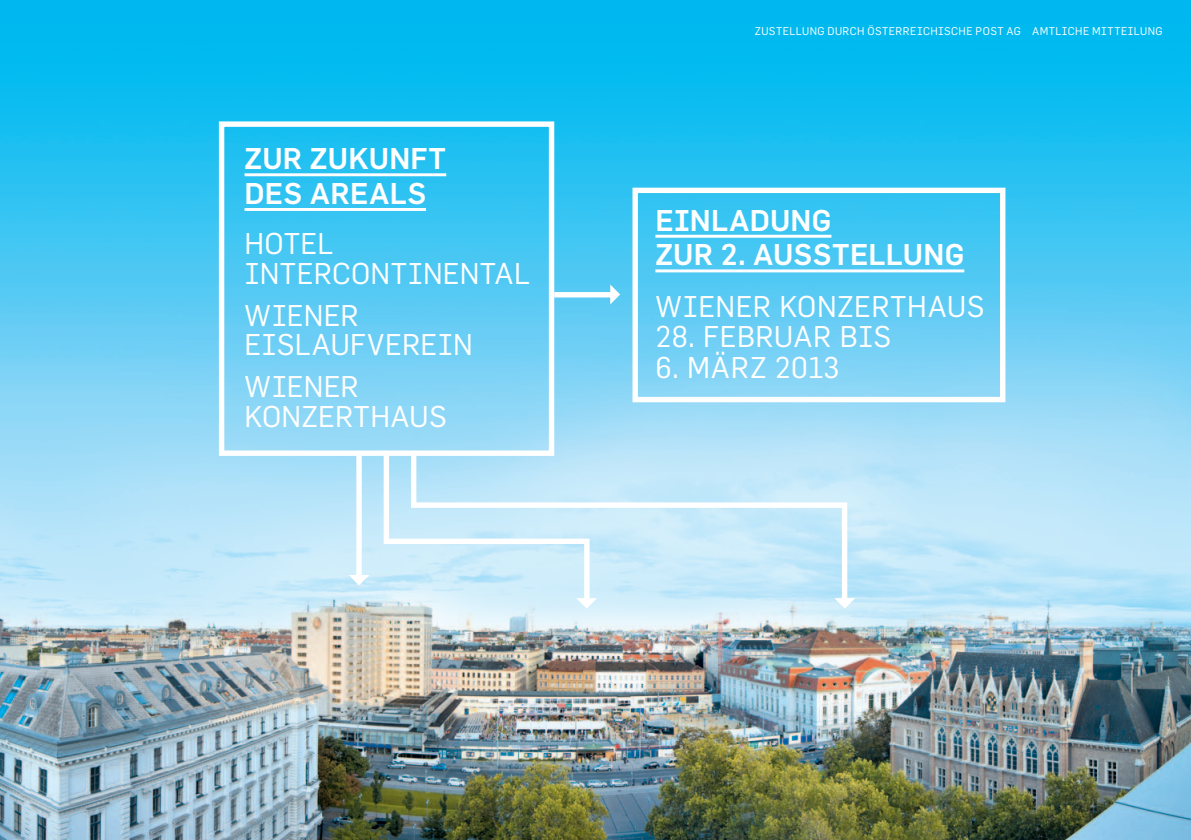
<style>
.page{position:relative;width:1191px;height:840px;background:#fff}
.page>*{position:absolute;margin:0;border:0;box-sizing:border-box;transform-origin:0 0}
.Headline{font:29.4px/29.4px "Flama";letter-spacing:.005em;color:#fff}
.Headline-2{font:500 29.4px/34.6px "Flama";letter-spacing:.01em;color:#fff}
.Aufzählung_groß{font:11px "Flama";letter-spacing:.04em;color:#fff}
</style>
<div class="page">
<img style="left:0;top:0;width:1191px;height:839px">
<hr style="left:244px;top:173px;width:202px;height:3px;background:#fff">
<hr style="left:244px;top:208px;width:182px;height:3px;background:#fff">
<div style="left:219px;top:121px;width:335px;height:334px;border:5px solid #fff"></div>
<hr style="left:655px;top:234px;width:176px;height:3px;background:#fff">
<hr style="left:655px;top:269px;width:309px;height:3px;background:#fff">
<div style="left:632px;top:187px;width:373px;height:215px;border:5px solid #fff"></div>
<div style="left:554px;top:292px;width:61px;height:5px;background:#fff"></div>
<div style="left:356px;top:453px;width:6px;height:129px;background:#fff"></div>
<svg style="left:597px;top:448px;width:253px;height:161px;background:#c8eafa"></svg>
<svg style="left:610px;top:284px;width:10px;height:20px"></svg>
<svg style="left:349px;top:574px;width:20px;height:11px"></svg>
<svg style="left:381px;top:448px;width:216px;height:161px;background:#cbebfa"></svg>
<svg style="left:834px;top:598px;width:21px;height:10px"></svg>
<p class="Headline-2" style="left:244px;top:140px;width:203px">ZUR ZUKUNFT<br>DES AREALS</p>
<p class="Headline" style="left:244px;top:228px;width:287px">HOTEL<br>INTERCONTINENTAL</p>
<p class="Headline" style="left:244px;top:300px;width:230px">WIENER<br>EISLAUFVEREIN</p>
<p class="Headline" style="left:244px;top:371px;width:204px">WIENER<br>KONZERTHAUS</p>
<p class="Aufzählung_groß" style="left:754px;top:24px;width:409px">ZUSTELLUNG DURCH ÖSTERREICHISCHE POST AG AMTLICHE MITTEILUNG</p>
<p class="Headline-2" style="left:655px;top:202px;width:177px">EINLADUNG</p>
<p class="Headline-2" style="left:655px;top:236px;width:310px">ZUR 2. AUSSTELLUNG</p>
<p class="Headline" style="left:655px;top:291px;width:331px">WIENER KONZERTHAUS</p>
<p class="Headline" style="left:655px;top:321px;width:237px">28. FEBRUAR BIS</p>
<p class="Headline" style="left:655px;top:351px;width:186px">6. MÄRZ 2013</p>
</div>
